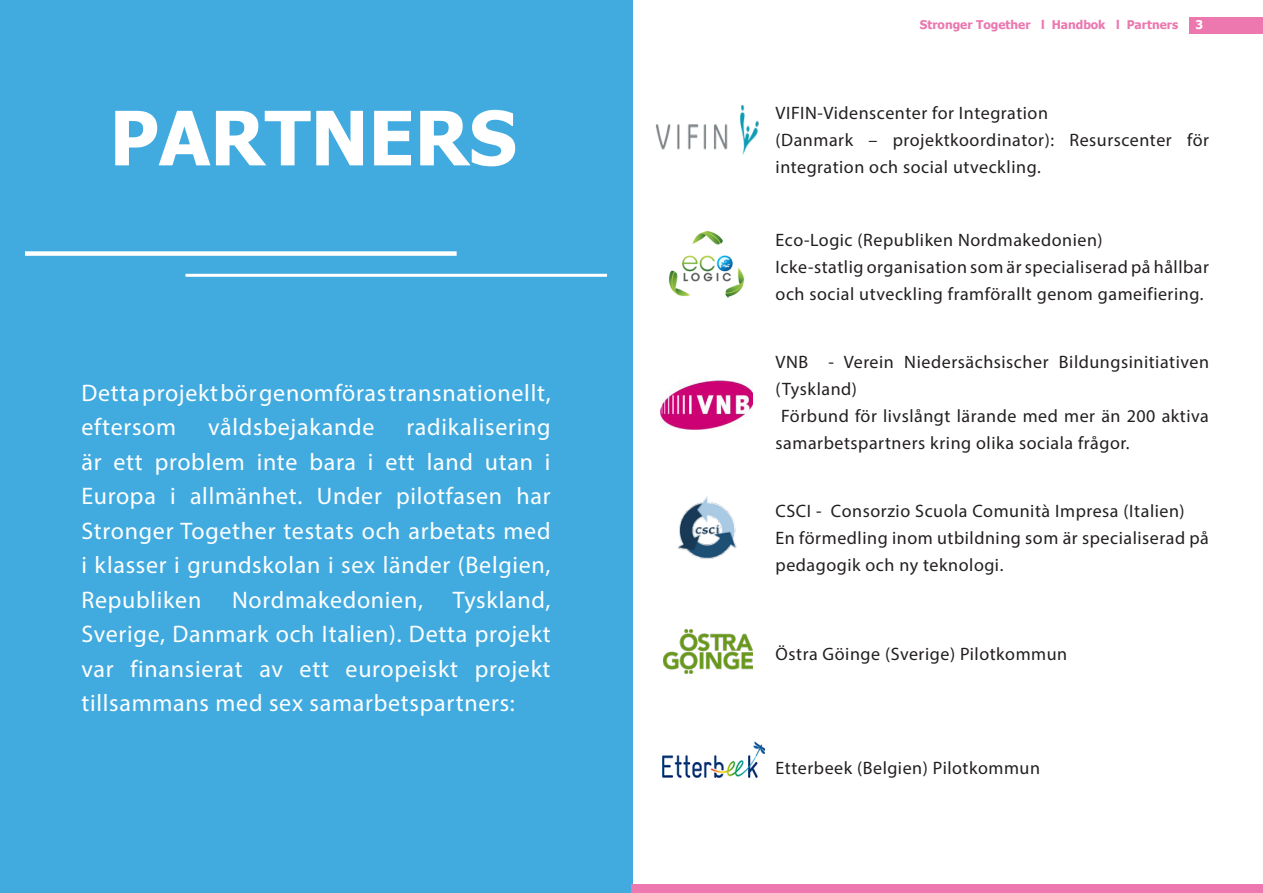
<style>
.page{position:relative;width:1263px;height:893px;background:#fff}
.page>*{position:absolute;margin:0;border:0;box-sizing:border-box;transform-origin:0 0}
.t1{font:700 75px "Tahoma";color:#fff}
.t2{font:24px/34.5px "Myriad Pro";letter-spacing:.03em;color:#fff;text-align:justify}
.t3{font:18px/27px "Myriad Pro";letter-spacing:.03em;color:#231f20}
.t4{font:700 12px "Tahoma";color:#eb77af}
.t5{font:700 12px "Tahoma";color:#fff}
</style>
<div class="page">
<div style="left:1190px;top:17px;width:73px;height:17px;background:#ed78af"></div>
<div style="left:0;top:0;width:632px;height:893px;background:#41abe0"></div>
<img style="left:655px;top:105px;width:104px;height:50px">
<img style="left:668px;top:231px;width:77px;height:67px">
<img style="left:660px;top:380px;width:92px;height:49px">
<img style="left:677px;top:496px;width:60px;height:63px">
<img style="left:663px;top:630px;width:90px;height:43px">
<img style="left:662px;top:741px;width:102px;height:37px">
<div style="left:25px;top:251px;width:432px;height:5px;background:#fff"></div>
<hr style="left:185px;top:274px;width:422px;height:3px;background:#fff">
<div style="left:631px;top:884px;width:632px;height:9px;background:#ed78af"></div>
<p class="t1" style="left:110px;top:85px;width:408px">PARTNERS</p>
<p class="t2" style="left:81px;top:375px;width:471px">Detta projekt bör genomföras transnationellt, eftersom</p>
<p class="t2" style="left:208px;top:409px;width:168px">våldsbejakande</p>
<p class="t2" style="left:81px;top:409px;width:471px;text-indent:325px">radikalisering är ett problem inte bara i ett land utan i Europa i allmänhet. Under pilotfasen har Stronger Together testats och arbetats med i klasser i grundskolan i sex länder (Belgien, Republiken</p>
<p class="t2" style="left:81px;top:582px;width:471px;text-indent:151px">Nordmakedonien, Tyskland, Sverige, Danmark och Italien). Detta projekt var finansierat av ett europeiskt projekt tillsammans med sex samarbetspartners:</p>
<p class="t4" style="left:920px;top:17px;width:260px">Stronger Together l Handbok l Partners</p>
<p class="t5" style="left:1195px;top:17px;width:9px">3</p>
<p class="t3" style="left:775px;top:99px;width:274px">VIFIN-Videnscenter for Integration</p>
<p class="t3" style="left:775px;top:126px;width:435px">(Danmark – projektkoordinator): Resurscenter för integration och social utveckling.</p>
<p class="t3" style="left:775px;top:226px;width:329px">Eco-Logic (Republiken Nordmakedonien)</p>
<p class="t3" style="left:775px;top:253px;width:435px">Icke-statlig organisation som är specialiserad på hållbar och social utveckling framförallt genom gameifiering.</p>
<p class="t3" style="left:775px;top:348px;width:435px">VNB - Verein Niedersächsischer Bildungsinitiativen (Tyskland)</p>
<p class="t3" style="left:775px;top:402px;width:435px;text-indent:6px">Förbund för livslångt lärande med mer än 200 aktiva samarbetspartners kring olika sociala frågor.</p>
<p class="t3" style="left:775px;top:497px;width:411px">CSCI - Consorzio Scuola Comunità Impresa (Italien)</p>
<p class="t3" style="left:775px;top:524px;width:435px">En förmedling inom utbildning som är specialiserad på pedagogik och ny teknologi.</p>
<p class="t3" style="left:775px;top:640px;width:293px">Östra Göinge (Sverige) Pilotkommun</p>
<p class="t3" style="left:775px;top:754px;width:266px">Etterbeek (Belgien) Pilotkommun</p>
</div>
